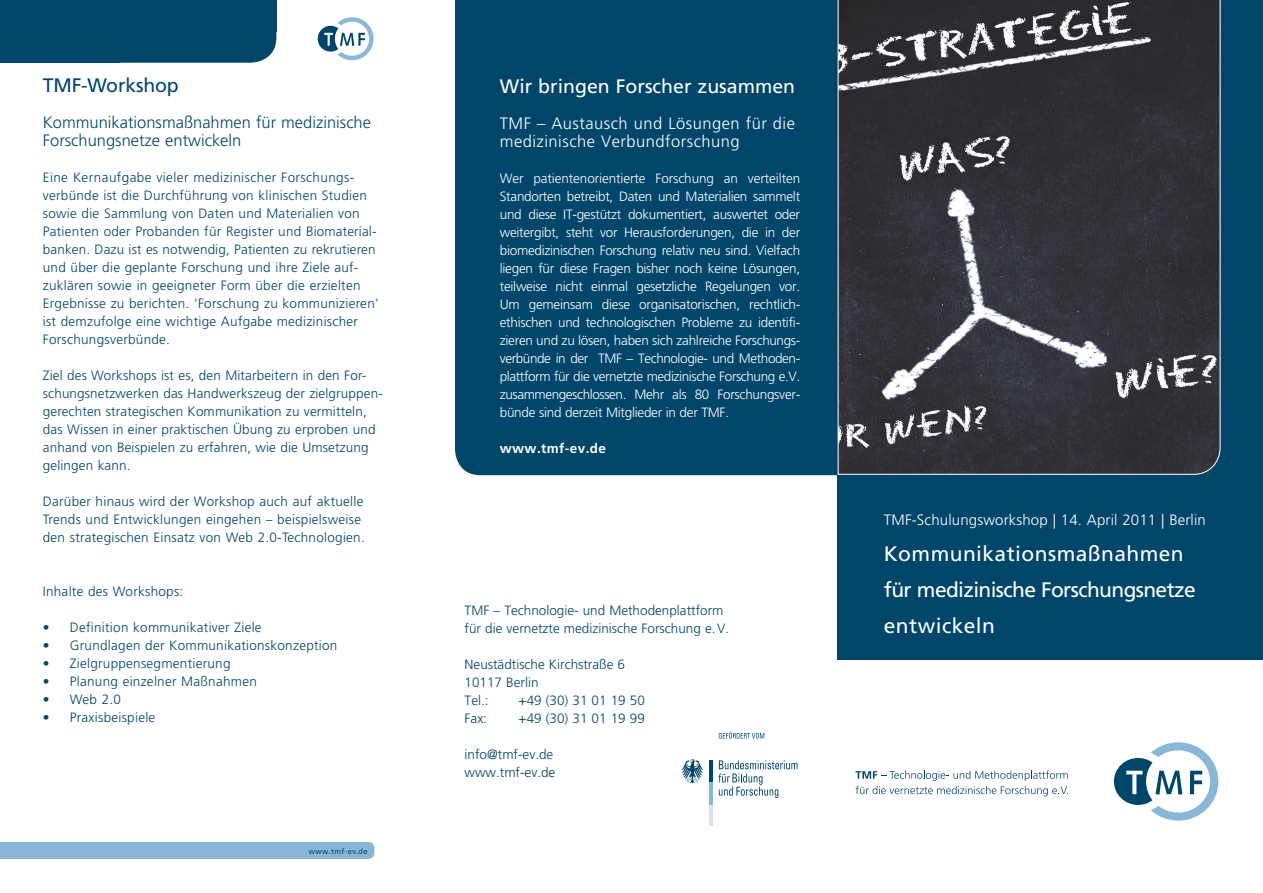
<style>
.page{position:relative;width:1263px;height:893px;background:#fff}
.page>*{position:absolute;margin:0;border:0;box-sizing:border-box;transform-origin:0 0}
.TITEL{font:21px/36px "Frutiger LT Std";letter-spacing:.02em;color:#feffff}
.t1{font:19.5px "Frutiger LT Std";color:#fff}
.SUBHEAD_13pt{font:19.5px "Frutiger LT Std";letter-spacing:-.01em;color:#00466b}
.SUBHEAD_13pt-2{font:300 16.5px/18px "Frutiger LT Std";color:#00466b}
.t2{font:300 16.5px/18px "Frutiger LT Std";letter-spacing:.03em;color:#fff}
.NORMAL_NEGATIV{font:300 15px "Frutiger LT Std";letter-spacing:.01em;color:#feffff}
.SUBHEAD_13pt-3{font:300 13.5px/18px "Frutiger LT";letter-spacing:.02em;color:#00466b}
.t3{font:300 13.5px/18px "Frutiger LT Std";letter-spacing:-.02em;color:#fff;text-align:justify}
.t4{font:300 13.5px/18px "Frutiger LT Std";color:#00466b}
.t5{font:700 13.5px "Frutiger LT Std";letter-spacing:.03em;color:#fff}
.SUBHEAD_13pt-4{font:7.5px "Frutiger LT";letter-spacing:.06em;color:#00466b}
.s1{color:#fbfdfe}
</style>
<div class="page">
<div style="left:838px;top:0;width:425px;height:659px;background:#00466b"></div>
<div style="left:455px;top:0;width:422px;height:475px;background:#00466b;border-radius:26px"></div>
<div style="left:455px;top:0;width:383px;height:136px;background:#00466b"></div>
<svg style="left:718px;top:760px;width:79px;height:38px"></svg>
<hr style="left:709px;top:804px;width:3px;height:22px;background:#d5e2f1">
<hr style="left:709px;top:782px;width:3px;height:22px;background:#88b7d7">
<hr style="left:709px;top:760px;width:3px;height:22px;background:#00466b">
<svg style="left:681px;top:759px;width:22px;height:24px"></svg>
<svg style="left:719px;top:731px;width:45px;height:8px"></svg>
<svg style="left:318px;top:17px;width:56px;height:43px"></svg>
<div style="left:119px;top:32px;width:157px;height:31px;background:#00466b"></div>
<div style="left:0;top:0;width:119px;height:63px;background:#00466b"></div>
<div style="left:0;top:0;width:276px;height:32px;background:#00466b"></div>
<svg style="left:837px;top:0;width:384px;height:475px;background:#3e3e44"></svg>
<div style="left:0;top:842px;width:374px;height:17px;background:#89b6d6"></div>
<svg style="left:1114px;top:742px;width:104px;height:79px"></svg>
<svg style="left:855px;top:770px;width:213px;height:26px"></svg>
<p class="SUBHEAD_13pt" style="left:43px;top:74px;width:137px">TMF-Workshop</p>
<p class="SUBHEAD_13pt-2" style="left:43px;top:114px;width:330px">Kommunikationsmaßnahmen für medizinische<br>Forschungsnetze entwickeln</p>
<p class="SUBHEAD_13pt-3" style="left:43px;top:169px;width:313px">Eine Kernaufgabe vieler medizinischer Forschungs-</p>
<p class="SUBHEAD_13pt-3" style="left:43px;top:187px;width:326px">verbünde ist die Durchführung von klinischen Studien</p>
<p class="SUBHEAD_13pt-3" style="left:43px;top:205px;width:318px">sowie die Sammlung von Daten und Materialien von</p>
<p class="SUBHEAD_13pt-3" style="left:43px;top:223px;width:335px">Patienten oder Probanden für Register und Biomaterial&shy;banken. Dazu ist es notwendig, Patienten zu rekrutieren</p>
<p class="SUBHEAD_13pt-3" style="left:43px;top:259px;width:337px">und über die geplante Forschung und ihre Ziele auf&shy;zuklären sowie in geeigneter Form über die erzielten Ergebnisse zu berichten. 'Forschung zu kommunizieren' ist demzufolge eine wichtige Aufgabe medizinischer Forschungsverbünde.</p>
<p class="SUBHEAD_13pt-3" style="left:43px;top:367px;width:341px">Ziel des Workshops ist es, den Mitarbeitern in den For&shy;schungsnetzwerken das Handwerkszeug der zielgruppen&shy;gerechten strategischen Kommunikation zu vermitteln, das Wissen in einer praktischen Übung zu erproben und anhand von Beispielen zu erfahren, wie die Umsetzung gelingen kann.</p>
<p class="SUBHEAD_13pt-3" style="left:43px;top:493px;width:323px">Darüber hinaus wird der Workshop auch auf aktuelle<br>Trends und Entwicklungen eingehen – beispielsweise den strategischen Einsatz von Web 2.0-Technologien.</p>
<p class="SUBHEAD_13pt-3" style="left:43px;top:583px;width:142px">Inhalte des Workshops:</p>
<p class="SUBHEAD_13pt-3" style="left:43px;top:619px;width:220px">• Definition kommunikativer Ziele</p>
<p class="SUBHEAD_13pt-3" style="left:43px;top:637px;width:296px">• Grundlagen der Kommunikationskonzeption</p>
<p class="SUBHEAD_13pt-3" style="left:43px;top:655px;width:189px">• Zielgruppensegmentierung</p>
<p class="SUBHEAD_13pt-3" style="left:43px;top:673px;width:216px">• Planung einzelner Maßnahmen</p>
<p class="SUBHEAD_13pt-3" style="left:43px;top:691px;width:80px">• Web 2.0</p>
<p class="SUBHEAD_13pt-3" style="left:43px;top:709px;width:114px">• Praxisbeispiele</p>
<p class="SUBHEAD_13pt-4" style="left:307px;top:845px;width:61px">www.tmf-ev.de</p>
<p class="SUBHEAD_13pt-4" style="left:309px;top:847px;width:61px">www.tmf-ev.de</p>
<p class="t1" style="left:500px;top:75px;width:297px">Wir bringen Forscher zusammen</p>
<p class="t2" style="left:500px;top:115px;width:297px">TMF – Austausch und Lösungen für die medizinische Verbundforschung</p>
<p class="t3" style="left:500px;top:170px;width:302px">Wer patientenorientierte Forschung an verteilten Standorten betreibt, Daten und Materialien sammelt und diese IT-gestützt dokumentiert, auswertet oder weitergibt, steht vor Herausforderungen, die in der biomedizinischen Forschung relativ neu sind. Vielfach liegen für diese Fragen bisher noch keine Lösungen, teilweise nicht einmal gesetzliche Regelungen vor.<br>Um gemeinsam diese organisatorischen, rechtlich&shy;ethischen und technologischen Probleme zu identifi&shy;zieren und zu lösen, haben sich zahlreiche Forschungs&shy;verbünde in der <span class="s1">TMF – Technologie- und Methoden&shy;plattform für die vernetzte medizinische Forschung e.V. </span>zusammengeschlossen. Mehr als 80 Forschungsver&shy;bünde sind derzeit Mitglieder in der TMF.</p>
<p class="t5" style="left:500px;top:441px;width:108px">www.tmf-ev.de</p>
<p class="t4" style="left:465px;top:602px;width:266px">TMF – Technologie- und Methodenplattform für die vernetzte medizinische Forschung e.V.</p>
<p class="t4" style="left:465px;top:656px;width:162px">Neustädtische Kirchstraße 6</p>
<p class="t4" style="left:465px;top:674px;width:75px">10117 Berlin</p>
<p class="t4" style="left:465px;top:692px;width:26px">Tel.:</p>
<p class="t4" style="left:519px;top:692px;width:128px">+49 (30) 31 01 19 50</p>
<p class="t4" style="left:465px;top:710px;width:24px">Fax:</p>
<p class="t4" style="left:519px;top:710px;width:128px">+49 (30) 31 01 19 99</p>
<p class="t4" style="left:465px;top:746px;width:90px">info@tmf-ev.de</p>
<p class="t4" style="left:465px;top:764px;width:92px">www.tmf-ev.de</p>
<p class="NORMAL_NEGATIV" style="left:884px;top:512px;width:324px">TMF-Schulungsworkshop | 14. April 2011 | Berlin</p>
<p class="TITEL" style="left:884px;top:536px;width:313px">Kommunikationsmaßnahmen für medizinische Forschungsnetze entwickeln</p>
</div>
